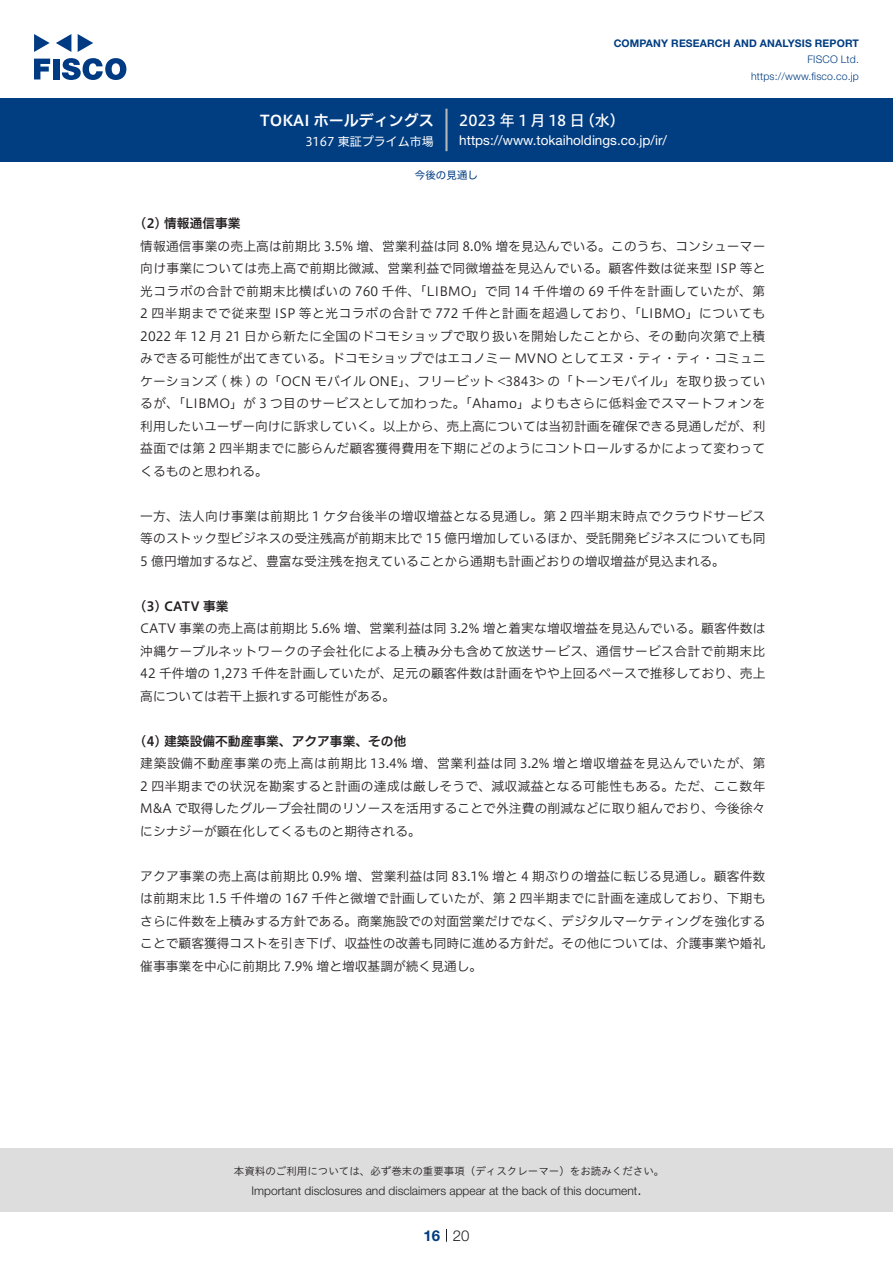
<style>
.page{position:relative;width:893px;height:1263px;background:#fff}
.page>*{position:absolute;margin:0;border:0;box-sizing:border-box;transform-origin:0 0}
.t1{font:15px "Hiragino UD Sans F Std N W5";letter-spacing:.005em;color:#fff}
.t2{font:15px "Hiragino UD Sans F Std N W6";color:#fff}
.t3{font:300 15px "Helvetica Neue LT Std";color:#231f20}
.t4{font:700 15px "Helvetica Neue LT Std";color:#003d81}
.t5{font:13.5px "Helvetica Neue LT Std";color:#fff}
.t6{font:12.75px/22.5px "Hiragino UD Sans F Std N W3";color:#231f20;text-align:justify}
.t7{font:12.75px "Hiragino UD Sans F Std N W6";color:#231f20}
.t8{font:300 12px "Helvetica Neue LT Std";color:#231f20}
.t9{font:12px "Hiragino UD Sans F Std N W4";color:#fff}
.t10{font:10.5px "Hiragino UD Sans Std W3";color:#231f20}
.t11{font:700 10.5px "Helvetica Neue LT Std";letter-spacing:.015em;color:#003d81}
.t12{font:300 10.5px/16.5px "Helvetica Neue LT Std";letter-spacing:.015em;color:#003d81;text-align:right}
.t13{font:10.5px "Hiragino UD Sans F Std N W4";color:#003d81}
</style>
<div class="page">
<div style="left:0;top:1148px;width:893px;height:64px;background:#ddd"></div>
<svg style="left:34px;top:59px;width:16px;height:20px"></svg>
<div style="left:53px;top:59px;width:6px;height:20px;background:#003a83"></div>
<svg style="left:62px;top:58px;width:64px;height:22px"></svg>
<svg style="left:34px;top:34px;width:16px;height:18px"></svg>
<svg style="left:78px;top:34px;width:15px;height:18px"></svg>
<svg style="left:56px;top:34px;width:15px;height:18px"></svg>
<div style="left:0;top:98px;width:893px;height:64px;background:#003d81"></div>
<hr style="left:445px;top:109px;width:3px;height:42px;background:#b5b5b6">
<svg style="left:446px;top:1229px;width:1px;height:13px"></svg>
<p class="t2" style="left:260px;top:109px;width:175px">TOKAI ホールディングス</p>
<p class="t9" style="left:305px;top:132px;width:130px">3167 東証プライム市場</p>
<p class="t11" style="left:614px;top:37px;width:247px">COMPANY RESEARCH AND ANALYSIS REPORT</p>
<p class="t12" style="left:751px;top:51px;width:109px">FISCO Ltd. https://www.fisco.co j p.</p>
<p class="t1" style="left:580px;top:109px;width:46px">（水(</p>
<p class="t1" style="left:459px;top:109px;width:127px">2023 年 1 月 18 日</p>
<p class="t5" style="left:459px;top:132px;width:209px">https://www.tokaiholdings. c o j p. /i r/</p>
<p class="t13" style="left:415px;top:167px;width:64px">今後の見通し</p>
<p class="t7" style="left:140px;top:214px;width:102px">2( ) 情報通信事業</p>
<p class="t6" style="left:140px;top:234px;width:627px">情報通信事業の売上高は前期比 3.5% 増、営業利益は同 8.0% 増を見込んでいる。このうち、コンシューマー向け事業については売上高で前期比微減、営業利益で同微増益を見込んでいる。顧客件数は従来型 ISP 等と光コラボの合計で前期末比横ばいの 760 千件、「LIBMO」で同 14 千件増の 69 千件を計画していたが、第2 四半期までで従来型 ISP 等と光コラボの合計で 772 千件と計画を超過しており、「LIBMO」についても2022 年 12 月 21 日から新たに全国のドコモショップで取り扱いを開始したことから、その動向次第で上積みできる可能性が出てきている。ドコモショップではエコノミー MVNO としてエヌ・ティ・ティ・コミュニケーションズ ( 株 ) の「OCN モバイル ONE」、フリービット &lt;3843&gt; の「トーンモバイル」を取り扱っているが、「LIBMO」が 3 つ目のサービスとして加わった。「Ahamo」よりもさらに低料金でスマートフォンを利用したいユーザー向けに訴求していく。以上から、売上高については当初計画を確保できる見通しだが、利益面では第 2 四半期までに膨らんだ顧客獲得費用を下期にどのようにコントロールするかによって変わってくるものと思われる。</p>
<p class="t6" style="left:140px;top:504px;width:627px">一方、法人向け事業は前期比 1 ケタ台後半の増収増益となる見通し。第 2 四半期末時点でクラウドサービス等のストック型ビジネスの受注残高が前期末比で 15 億円増加しているほか、受託開発ビジネスについても同5 億円増加するなど、豊富な受注残を抱えていることから通期も計画どおりの増収増益が見込まれる。</p>
<p class="t7" style="left:140px;top:596px;width:90px">3( ) CATV 事業</p>
<p class="t6" style="left:140px;top:616px;width:627px">CATV 事業の売上高は前期比 5.6% 増、営業利益は同 3.2% 増と着実な増収増益を見込んでいる。顧客件数は沖縄ケーブルネットワークの子会社化による上積み分も含めて放送サービス、通信サービス合計で前期末比42 千件増の 1,273 千件を計画していたが、足元の顧客件数は計画をやや上回るペースで推移しており、売上高については若干上振れする可能性がある。</p>
<p class="t7" style="left:140px;top:731px;width:268px">4( ) 建築設備不動産事業、アクア事業、その他</p>
<p class="t6" style="left:140px;top:751px;width:627px">建築設備不動産事業の売上高は前期比 13.4% 増、営業利益は同 3.2% 増と増収増益を見込んでいたが、第2 四半期までの状況を勘案すると計画の達成は厳しそうで、減収減益となる可能性もある。ただ、ここ数年M&amp;A で取得したグループ会社間のリソースを活用することで外注費の削減などに取り組んでおり、今後徐々にシナジーが顕在化してくるものと期待される。</p>
<p class="t6" style="left:140px;top:864px;width:627px">アクア事業の売上高は前期比 0.9% 増、営業利益は同 83.1% 増と 4 期ぶりの増益に転じる見通し。顧客件数は前期末比 1.5 千件増の 167 千件と微増で計画していたが、第 2 四半期までに計画を達成しており、下期もさらに件数を上積みする方針である。商業施設での対面営業だけでなく、デジタルマーケティングを強化することで顧客獲得コストを引き下げ、収益性の改善も同時に進める方針だ。その他については、介護事業や婚礼催事事業を中心に前期比 7.9% 増と増収基調が続く見通し。</p>
<p class="t10" style="left:234px;top:1163px;width:432px">本資料のご利用については、必ず巻末の重要事項（ディスクレーマー）をお読みください。</p>
<p class="t3" style="left:637px;top:1180px;width:6px">.</p>
<p class="t8" style="left:251px;top:1183px;width:387px">Important disclosures and disclaimers appear at the back of this document</p>
<p class="t4" style="left:423px;top:1226px;width:18px">16</p>
<p class="t3" style="left:453px;top:1226px;width:18px">20</p>
</div>
